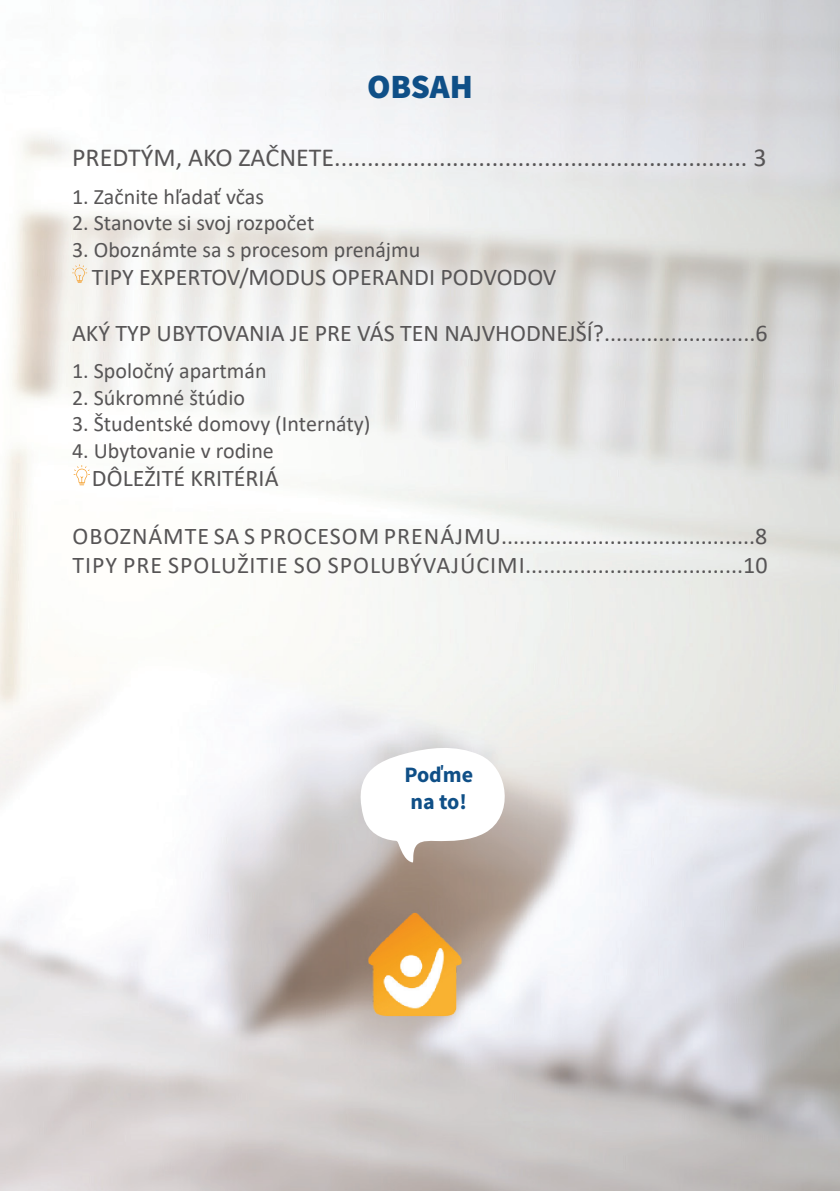
<style>
.page{position:relative;width:840px;height:1191px;background:#fff}
.page>*{position:absolute;margin:0;border:0;box-sizing:border-box;transform-origin:0 0}
.t1{font:900 34px "Source Sans Pro";color:#0f4f87}
.t2{font:26px "Calibri";color:#575556}
.t3{font:24px/28.8px "Calibri";letter-spacing:.04em;color:#575556}
.t4{font:24px "Calibri";color:#575556}
.t5{font:22px "Calibri";color:#575556}
.t6{font:700 22px/26.4px "Source Sans Pro";color:#0f4f87}
</style>
<div class="page">
<img style="left:0;top:0;width:839px;height:1191px">
<svg style="left:358px;top:744px;width:156px;height:118px"></svg>
<svg style="left:72px;top:264px;width:15px;height:19px"></svg>
<svg style="left:74px;top:465px;width:16px;height:20px"></svg>
<img style="left:350px;top:899px;width:120px;height:131px">
<h1 class="t1" style="left:367px;top:63px;width:107px">OBSAH</h1>
<p class="t2" style="left:72px;top:139px;width:695px">PREDTÝM, AKO ZAČNETE............................................................... 3</p>
<p class="t5" style="left:72px;top:181px;width:193px">1. Začnite hľadať včas</p>
<p class="t5" style="left:72px;top:208px;width:244px">2. Stanovte si svoj rozpočet</p>
<p class="t5" style="left:72px;top:234px;width:349px">3. Oboznámte sa s procesom prenájmu</p>
<p class="t4" style="left:92px;top:261px;width:466px">TIPY EXPERTOV/MODUS OPERANDI PODVODOV</p>
<p class="t4" style="left:72px;top:316px;width:696px">AKÝ TYP UBYTOVANIA JE PRE VÁS TEN NAJVHODNEJŠÍ?.........................6</p>
<p class="t5" style="left:72px;top:356px;width:196px">1. Spoločný apartmán</p>
<p class="t5" style="left:72px;top:382px;width:174px">2. Súkromné štúdio</p>
<p class="t5" style="left:72px;top:408px;width:300px">3. Študentské domovy (Internáty)</p>
<p class="t5" style="left:72px;top:435px;width:203px">4. Ubytovanie v rodine</p>
<p class="t4" style="left:92px;top:462px;width:188px">DÔLEŽITÉ KRITÉRIÁ</p>
<p class="t3" style="left:72px;top:521px;width:696px">OBOZNÁMTE SA S PROCESOM PRENÁJMU..........................................8<br>TIPY PRE SPOLUŽITIE SO SPOLUBÝVAJÚCIMI....................................10</p>
<p class="t6" style="left:404px;top:761px;width:70px">Poďme na to!</p>
</div>
